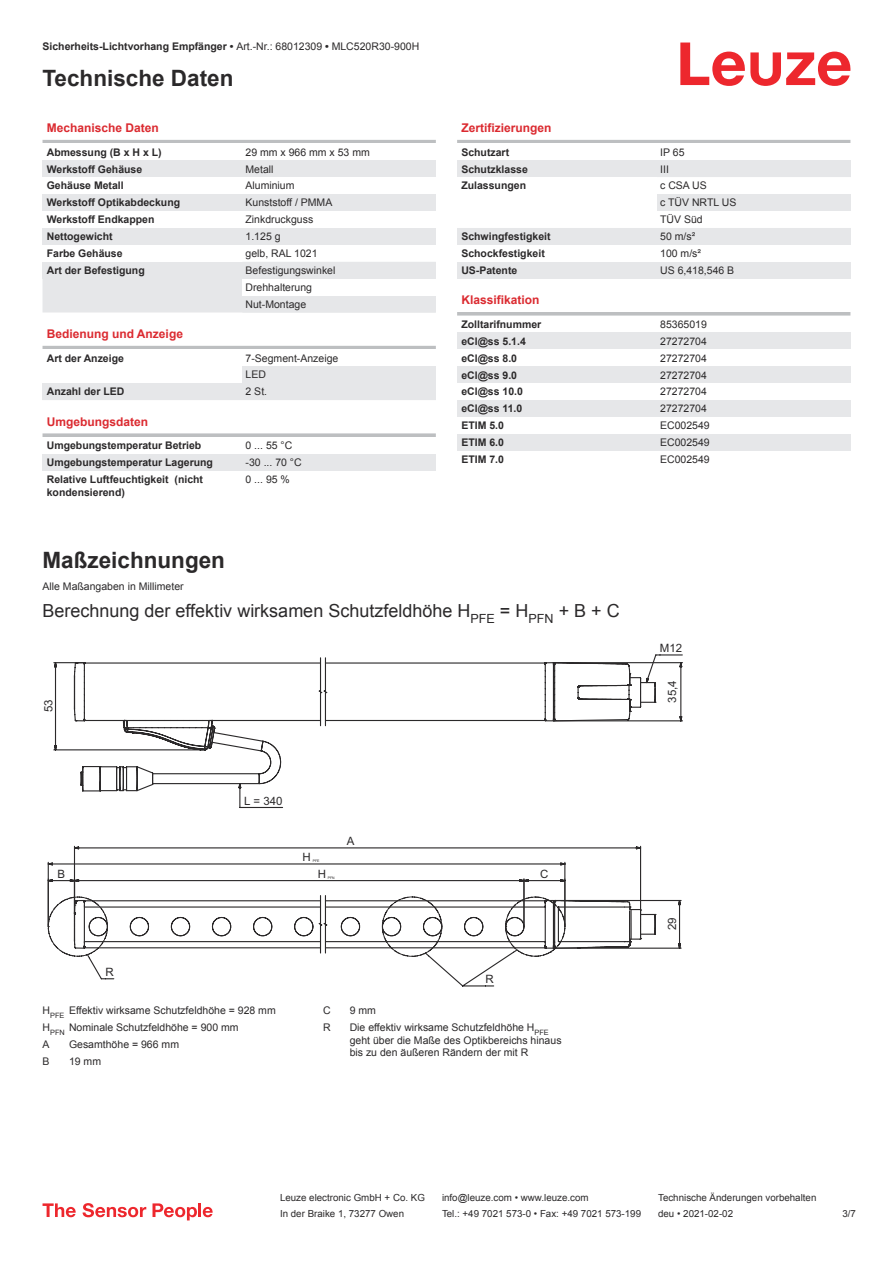
<style>
.page{position:relative;width:893px;height:1263px;background:#fff}
.page>*{position:absolute;margin:0;border:0;box-sizing:border-box;transform-origin:0 0}
.t1{font:700 22.5px "Arial";color:#2b292a}
.t2{font:18px "Arial";color:#2b292a}
.t3{font:700 12px "Arial";color:#db2a30}
.t4{font:11.4px "Arial";color:#2b292a}
.t5{font:10.5px/17px "Arial";color:#2b292a}
.t6{font:700 10.5px/12.6px "Arial";color:#2b292a}
.t7{font:9.75px "Arial";color:#2b292a}
.t8{font:3.45px "Arial";color:#2b292a}
.s1{font-weight:400}
</style>
<div class="page">
<svg style="left:680px;top:43px;width:170px;height:43px"></svg>
<div style="left:43px;top:279px;width:393px;height:34px;background:#e6e7e9"></div>
<hr style="left:43px;top:140px;width:393px;height:3px;background:#bdbfc1">
<div style="left:43px;top:160px;width:199px;height:17px;background:#e6e7e9"></div>
<div style="left:242px;top:160px;width:194px;height:17px;background:#e6e7e9"></div>
<div style="left:43px;top:194px;width:199px;height:17px;background:#e6e7e9"></div>
<div style="left:242px;top:194px;width:194px;height:17px;background:#e6e7e9"></div>
<div style="left:43px;top:228px;width:199px;height:17px;background:#e6e7e9"></div>
<div style="left:242px;top:228px;width:194px;height:17px;background:#e6e7e9"></div>
<div style="left:43px;top:262px;width:199px;height:17px;background:#e6e7e9"></div>
<div style="left:242px;top:262px;width:194px;height:50px;background:#e6e7e9"></div>
<div style="left:242px;top:279px;width:194px;height:17px;background:#fff"></div>
<hr style="left:43px;top:346px;width:393px;height:3px;background:#bdbfc1">
<div style="left:242px;top:366px;width:194px;height:17px;background:#e6e7e9"></div>
<div style="left:43px;top:383px;width:199px;height:17px;background:#e6e7e9"></div>
<div style="left:242px;top:383px;width:194px;height:17px;background:#e6e7e9"></div>
<svg style="left:43px;top:433px;width:393px;height:4px;background:#c3c5c7"></svg>
<div style="left:43px;top:454px;width:199px;height:17px;background:#e6e7e9"></div>
<div style="left:242px;top:454px;width:194px;height:17px;background:#e6e7e9"></div>
<hr style="left:457px;top:140px;width:393px;height:3px;background:#bdbfc1">
<div style="left:457px;top:160px;width:200px;height:17px;background:#e6e7e9"></div>
<div style="left:657px;top:160px;width:193px;height:17px;background:#e6e7e9"></div>
<div style="left:657px;top:194px;width:193px;height:17px;background:#e6e7e9"></div>
<div style="left:457px;top:228px;width:200px;height:17px;background:#e6e7e9"></div>
<div style="left:657px;top:228px;width:193px;height:17px;background:#e6e7e9"></div>
<div style="left:457px;top:262px;width:200px;height:17px;background:#e6e7e9"></div>
<div style="left:657px;top:262px;width:193px;height:17px;background:#e6e7e9"></div>
<svg style="left:457px;top:312px;width:393px;height:4px;background:#c3c5c7"></svg>
<div style="left:457px;top:332px;width:200px;height:17px;background:#e6e7e9"></div>
<div style="left:657px;top:332px;width:193px;height:17px;background:#e6e7e9"></div>
<div style="left:457px;top:366px;width:200px;height:17px;background:#e6e7e9"></div>
<div style="left:657px;top:366px;width:193px;height:17px;background:#e6e7e9"></div>
<div style="left:457px;top:400px;width:200px;height:17px;background:#e6e7e9"></div>
<div style="left:657px;top:400px;width:193px;height:17px;background:#e6e7e9"></div>
<div style="left:457px;top:434px;width:200px;height:17px;background:#e6e7e9"></div>
<div style="left:657px;top:434px;width:193px;height:17px;background:#e6e7e9"></div>
<svg style="left:43px;top:1203px;width:33px;height:14px"></svg>
<svg style="left:83px;top:1203px;width:63px;height:14px"></svg>
<svg style="left:153px;top:1203px;width:44px;height:17px"></svg>
<hr style="left:198px;top:1203px;width:3px;height:14px;background:#ed272d">
<svg style="left:203px;top:1207px;width:10px;height:10px"></svg>
<svg style="left:53px;top:662px;width:20px;height:89px"></svg>
<svg style="left:73px;top:654px;width:610px;height:155px"></svg>
<svg style="left:47px;top:845px;width:635px;height:142px"></svg>
<p class="t6" style="left:43px;top:41px;width:378px">Sicherheits-Lichtvorhang Empfänger • <span class="s1">Art.-Nr.: 68012309</span> • <span class="s1">MLC520R30-900H</span></p>
<h1 class="t1" style="left:43px;top:70px;width:192px">Technische Daten</h1>
<p class="t3" style="left:47px;top:123px;width:114px">Mechanische Daten</p>
<p class="t6" style="left:47px;top:147px;width:116px">Abmessung (B x H x L)</p>
<p class="t5" style="left:246px;top:144px;width:126px">29 mm x 966 mm x 53 mm</p>
<p class="t6" style="left:47px;top:164px;width:97px">Werkstoff Gehäuse</p>
<p class="t5" style="left:246px;top:161px;width:30px">Metall</p>
<p class="t6" style="left:47px;top:180px;width:79px">Gehäuse Metall</p>
<p class="t5" style="left:246px;top:178px;width:51px">Aluminium</p>
<p class="t6" style="left:47px;top:197px;width:135px">Werkstoff Optikabdeckung</p>
<p class="t5" style="left:246px;top:195px;width:88px">Kunststoff / PMMA</p>
<p class="t6" style="left:47px;top:214px;width:109px">Werkstoff Endkappen</p>
<p class="t5" style="left:246px;top:212px;width:69px">Zinkdruckguss</p>
<p class="t6" style="left:47px;top:231px;width:67px">Nettogewicht</p>
<p class="t5" style="left:246px;top:229px;width:37px">1.125 g</p>
<p class="t6" style="left:47px;top:248px;width:77px">Farbe Gehäuse</p>
<p class="t5" style="left:246px;top:246px;width:73px">gelb, RAL 1021</p>
<p class="t6" style="left:47px;top:265px;width:100px">Art der Befestigung</p>
<p class="t5" style="left:246px;top:263px;width:91px">Befestigungswinkel<br>Drehhalterung<br>Nut-Montage</p>
<p class="t3" style="left:47px;top:329px;width:138px">Bedienung und Anzeige</p>
<p class="t6" style="left:47px;top:353px;width:79px">Art der Anzeige</p>
<p class="t5" style="left:246px;top:350px;width:94px">7-Segment-Anzeige<br>LED</p>
<p class="t6" style="left:47px;top:386px;width:79px">Anzahl der LED</p>
<p class="t5" style="left:246px;top:384px;width:23px">2 St.</p>
<p class="t3" style="left:47px;top:417px;width:103px">Umgebungsdaten</p>
<p class="t6" style="left:47px;top:440px;width:156px">Umgebungstemperatur Betrieb</p>
<p class="t5" style="left:246px;top:438px;width:48px">0 ... 55 °C</p>
<p class="t6" style="left:47px;top:457px;width:168px">Umgebungstemperatur Lagerung</p>
<p class="t5" style="left:246px;top:455px;width:58px">-30 ... 70 °C</p>
<p class="t6" style="left:47px;top:474px;width:158px">Relative Luftfeuchtigkeit (nicht kondensierend)</p>
<p class="t5" style="left:246px;top:472px;width:46px">0 ... 95 %</p>
<h1 class="t1" style="left:43px;top:551px;width:184px">Maßzeichnungen</h1>
<p class="t5" style="left:43px;top:579px;width:143px">Alle Maßangaben in Millimeter</p>
<p class="t3" style="left:461px;top:123px;width:92px">Zertifizierungen</p>
<p class="t6" style="left:461px;top:147px;width:49px">Schutzart</p>
<p class="t5" style="left:660px;top:144px;width:26px">IP 65</p>
<p class="t6" style="left:461px;top:164px;width:68px">Schutzklasse</p>
<p class="t5" style="left:660px;top:161px;width:10px">III</p>
<p class="t6" style="left:461px;top:180px;width:66px">Zulassungen</p>
<p class="t5" style="left:660px;top:178px;width:78px">c CSA US<br>c TÜV NRTL US<br>TÜV Süd</p>
<p class="t6" style="left:461px;top:231px;width:91px">Schwingfestigkeit</p>
<p class="t5" style="left:660px;top:229px;width:37px">50 m/s²</p>
<p class="t6" style="left:461px;top:248px;width:85px">Schockfestigkeit</p>
<p class="t5" style="left:660px;top:246px;width:42px">100 m/s²</p>
<p class="t6" style="left:461px;top:265px;width:58px">US-Patente</p>
<p class="t5" style="left:660px;top:263px;width:76px">US 6,418,546 B</p>
<p class="t3" style="left:461px;top:296px;width:80px">Klassifikation</p>
<p class="t6" style="left:461px;top:319px;width:81px">Zolltarifnummer</p>
<p class="t5" style="left:660px;top:317px;width:48px">85365019</p>
<p class="t6" style="left:461px;top:336px;width:66px">eCl@ss 5.1.4</p>
<p class="t5" style="left:660px;top:333px;width:48px">27272704</p>
<p class="t6" style="left:461px;top:353px;width:57px">eCl@ss 8.0</p>
<p class="t5" style="left:660px;top:350px;width:48px">27272704</p>
<p class="t6" style="left:461px;top:369px;width:57px">eCl@ss 9.0</p>
<p class="t5" style="left:660px;top:367px;width:48px">27272704</p>
<p class="t6" style="left:461px;top:386px;width:63px">eCl@ss 10.0</p>
<p class="t5" style="left:660px;top:384px;width:48px">27272704</p>
<p class="t6" style="left:461px;top:403px;width:63px">eCl@ss 11.0</p>
<p class="t5" style="left:660px;top:401px;width:48px">27272704</p>
<p class="t6" style="left:461px;top:420px;width:44px">ETIM 5.0</p>
<p class="t5" style="left:660px;top:418px;width:51px">EC002549</p>
<p class="t6" style="left:461px;top:437px;width:44px">ETIM 6.0</p>
<p class="t5" style="left:660px;top:435px;width:51px">EC002549</p>
<p class="t6" style="left:461px;top:454px;width:44px">ETIM 7.0</p>
<p class="t5" style="left:660px;top:452px;width:51px">EC002549</p>
<h2 class="t2" style="left:43px;top:604px;width:579px">Berechnung der effektiv wirksamen Schutzfeldhöhe H<sub>PFE</sub> = H<sub>PFN</sub> + B + C</h2>
<p class="t4" style="left:44px;top:712px;width:14px;rotate:-90deg">53</p>
<p class="t4" style="left:244px;top:796px;width:40px">L = 340</p>
<p class="t4" style="left:302px;top:853px;width:10px">H</p>
<p class="t8" style="left:313px;top:859px;width:8px">PFE</p>
<p class="t4" style="left:347px;top:837px;width:9px">A</p>
<p class="t4" style="left:58px;top:870px;width:9px">B</p>
<p class="t8" style="left:328px;top:877px;width:8px">PFN</p>
<p class="t4" style="left:540px;top:869px;width:10px">C</p>
<p class="t4" style="left:318px;top:870px;width:10px">H</p>
<p class="t4" style="left:106px;top:968px;width:10px">R</p>
<p class="t5" style="left:43px;top:1003px;width:235px">H<sub>PFE</sub> Effektiv wirksame Schutzfeldhöhe = 928 mm<br>H<sub>PFN</sub> Nominale Schutzfeldhöhe = 900 mm<br>A</p>
<p class="t5" style="left:69px;top:1037px;width:112px">Gesamthöhe = 966 mm</p>
<p class="t5" style="left:43px;top:1054px;width:9px">B</p>
<p class="t5" style="left:69px;top:1054px;width:34px">19 mm</p>
<p class="t4" style="left:485px;top:975px;width:10px">R</p>
<p class="t5" style="left:323px;top:1003px;width:9px">C</p>
<p class="t5" style="left:350px;top:1003px;width:28px">9 mm</p>
<p class="t5" style="left:323px;top:1020px;width:9px">R</p>
<p class="t5" style="left:350px;top:1022px;width:213px;line-height:12.6px">Die effektiv wirksame Schutzfeldhöhe H<sub>PFE </sub>geht über die Maße des Optikbereichs hinaus bis zu den äußeren Rändern der mit R</p>
<p class="t4" style="left:660px;top:644px;width:24px">M12</p>
<p class="t4" style="left:668px;top:703px;width:24px;rotate:-90deg">35,4</p>
<p class="t4" style="left:668px;top:930px;width:14px;rotate:-90deg">29</p>
<p class="t7" style="left:280px;top:1194px;width:146px">Leuze electronic GmbH + Co. KG</p>
<p class="t7" style="left:442px;top:1194px;width:148px">info@leuze.com • www.leuze.com</p>
<p class="t7" style="left:658px;top:1194px;width:160px">Technische Änderungen vorbehalten</p>
<p class="t7" style="left:280px;top:1210px;width:126px">In der Braike 1, 73277 Owen</p>
<p class="t7" style="left:442px;top:1210px;width:201px">Tel.: +49 7021 573-0 • Fax: +49 7021 573-199</p>
<p class="t7" style="left:658px;top:1210px;width:76px">deu • 2021-02-02</p>
<p class="t7" style="left:842px;top:1210px;width:15px">3 /7</p>
</div>
